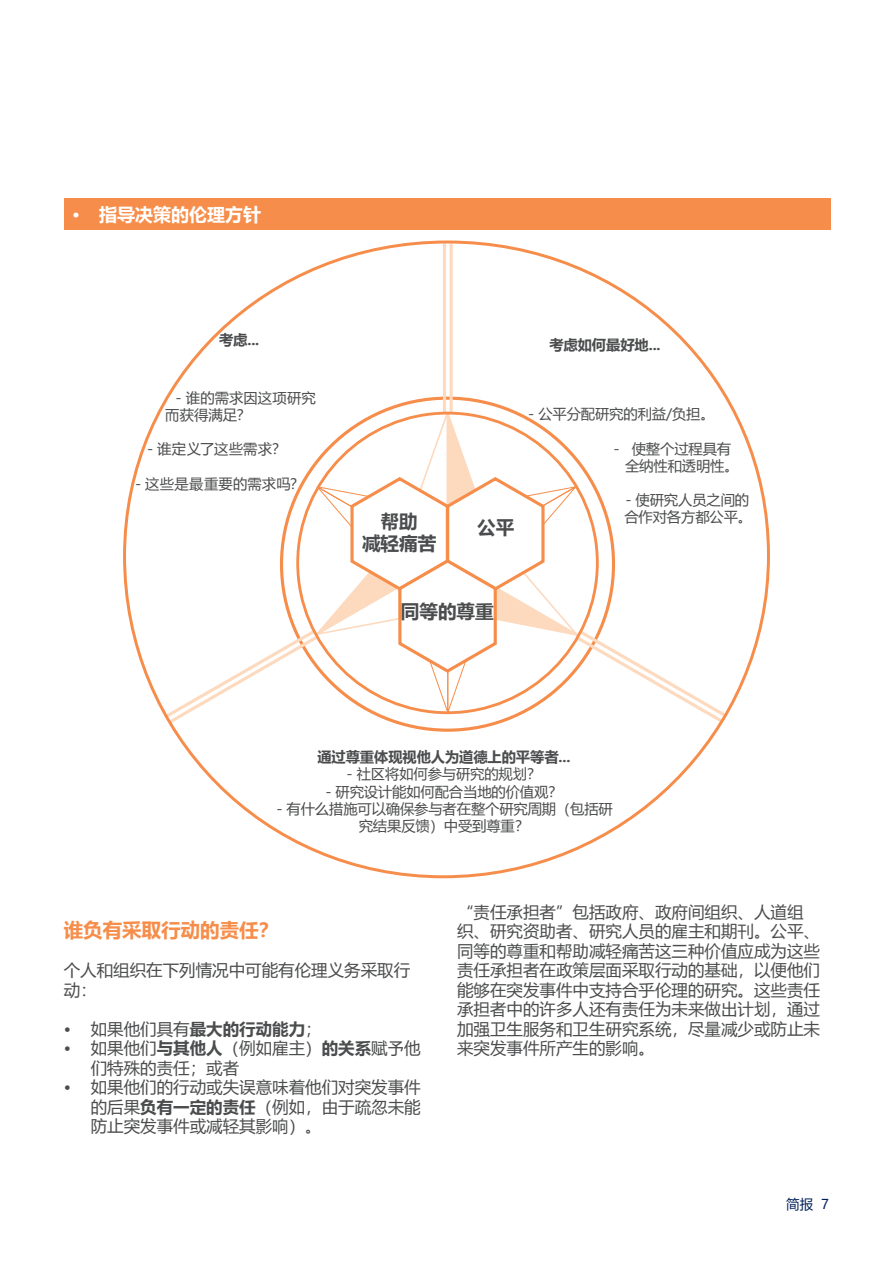
<style>
.page{position:relative;width:893px;height:1263px;background:#fff}
.page>*{position:absolute;margin:0;border:0;box-sizing:border-box;transform-origin:0 0}
.t1{font:700 19.5px "Microsoft Ya Hei";color:#f68d4a}
.t2{font:700 18.6px "Microsoft Ya Hei";color:#4b4c4d}
.t3{font:700 18px "Microsoft Ya Hei";color:#fff}
.t4{font:16.5px/19.5px "Microsoft Ya Hei";color:#4b4c4d}
.t5{font:14.4px/17.2px "Microsoft Ya Hei";letter-spacing:-.01em;color:#4b4c4d;text-align:center}
.t6{font:700 14.4px "Microsoft Ya Hei";letter-spacing:-.01em;color:#4b4c4d}
.t7{font:14.4px "Microsoft Ya Hei";letter-spacing:.015em;color:#4b4c4d}
.t8{font:14.4px "Microsoft Ya Hei";letter-spacing:.01em;color:#4b4c4d}
.t9{font:13.5px "Microsoft Ya Hei";color:#001e59}
.s1{font-weight:700}
</style>
<div class="page">
<div style="left:64px;top:198px;width:767px;height:32px;background:#f68d4a"></div>
<hr style="left:443px;top:244px;width:3px;height:168px;background:#fdd9be">
<hr style="left:450px;top:244px;width:3px;height:168px;background:#fdd9be">
<svg style="left:163px;top:403px;width:567px;height:323px"></svg>
<p class="t3" style="left:72px;top:202px;width:190px">• 指导决策的伦理方针</p>
<p class="t6" style="left:219px;top:330px;width:42px">考虑...</p>
<p class="t8" style="left:176px;top:388px;width:142px">- 谁的需求因这项研究</p>
<p class="t5" style="left:165px;top:406px;width:87px">而获得满足？</p>
<p class="t7" style="left:147px;top:439px;width:141px">- 谁定义了这些需求？</p>
<p class="t7" style="left:135px;top:474px;width:171px">- 这些是最重要的需求吗？</p>
<p class="t6" style="left:549px;top:335px;width:113px">考虑如何最好地...</p>
<p class="t2" style="left:381px;top:508px;width:39px">帮助</p>
<p class="t2" style="left:362px;top:530px;width:76px">减轻痛苦</p>
<p class="t2" style="left:477px;top:514px;width:39px">公平</p>
<p class="t5" style="left:528px;top:405px;width:188px">- 公平分配研究的利益/负担。</p>
<p class="t5" style="left:613px;top:439px;width:119px">- 使整个过程具有</p>
<p class="t5" style="left:625px;top:457px;width:115px">全纳性和透明性。</p>
<p class="t5" style="left:625px;top:491px;width:125px">- 使研究人员之间的</p>
<p class="t5" style="left:624px;top:508px;width:129px">合作对各方都公平。</p>
<p class="t2" style="left:401px;top:598px;width:95px">同等的尊重</p>
<p class="t6" style="left:317px;top:747px;width:255px">通过尊重体现视他人为道德上的平等者...</p>
<p class="t5" style="left:347px;top:765px;width:196px">- 社区将如何参与研究的规划？</p>
<p class="t5" style="left:325px;top:782px;width:239px">- 研究设计能如何配合当地的价值观？</p>
<p class="t5" style="left:276px;top:799px;width:338px">- 有什么措施可以确保参与者在整个研究周期（包括研究结果反馈）中受到尊重？</p>
<p class="t1" style="left:64px;top:916px;width:216px">谁负有采取行动的责任？</p>
<p class="t4" style="left:64px;top:960px;width:348px">个人和组织在下列情况中可能有伦理义务采取行动：</p>
<p class="t4" style="left:64px;top:1018px;width:259px">• 如果他们具有<span class="s1">最大的行动能力</span>；</p>
<p class="t4" style="left:91px;top:1038px;width:332px;text-indent:-27px">• 如果他们<span class="s1">与其他人</span>（例如雇主）<span class="s1">的关系</span>赋予他们特殊的责任；或者</p>
<p class="t4" style="left:91px;top:1077px;width:332px;text-align:justify;text-indent:-27px">• 如果他们的行动或失误意味着他们对突发事件的后果<span class="s1">负有一定的责任</span>（例如，由于疏忽未能防止突发事件或减轻其影响）。</p>
<p class="t4" style="left:457px;top:901px;width:364px">“责任承担者”包括政府、政府间组织、人道组织、研究资助者、研究人员的雇主和期刊。公平、同等的尊重和帮助减轻痛苦这三种价值应成为这些责任承担者在政策层面采取行动的基础，以便他们能够在突发事件中支持合乎伦理的研究。这些责任承担者中的许多人还有责任为未来做出计划，通过加强卫生服务和卫生研究系统，尽量减少或防止未来突发事件所产生的影响。</p>
<p class="t9" style="left:786px;top:1195px;width:44px">简报 7</p>
</div>
